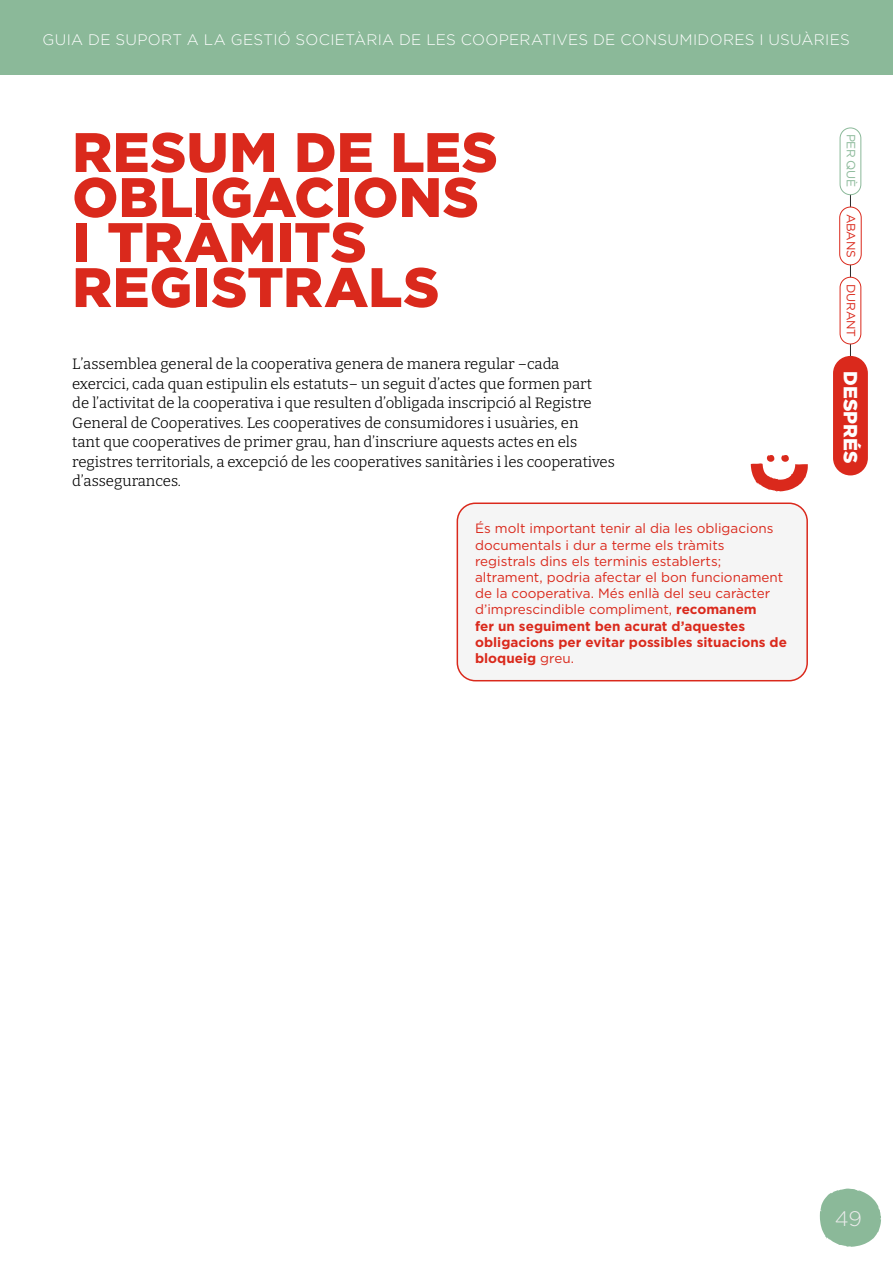
<style>
.page{position:relative;width:893px;height:1263px;background:#fff}
.page>*{position:absolute;margin:0;border:0;box-sizing:border-box;transform-origin:0 0}
.t1{font:900 55.5px/45px "Gotham";color:#da291c}
.t2{font:300 21px "Gotham";color:#ebebeb}
.t3{font:900 19.2px "Gotham";letter-spacing:.005em;color:#fff}
.t4{font:300 15.15px "Gotham";letter-spacing:.02em;color:#fff}
.t5{font:100 15px/19.5px "Bitter";color:#000}
.t6{font:13.5px/16.2px "Gotham";color:#da291c}
.t7{font:12px "Gotham";letter-spacing:-.02em;color:#da291c}
.t8{font:12px "Gotham";letter-spacing:-.015em;color:#8bb999}
.s1{font-weight:700}
</style>
<div class="page">
<svg style="left:820px;top:1188px;width:61px;height:59px"></svg>
<hr style="left:850px;top:178px;width:1px;height:251px;background:#292929">
<div style="left:833px;top:356px;width:35px;height:119px;background:#da291c;border-radius:17px"></div>
<div style="left:840px;top:277px;width:21px;height:67px;background:#fff;border-radius:10px"></div>
<div style="left:840px;top:277px;width:21px;height:67px;border:1px solid #da291c;border-radius:10px"></div>
<div style="left:840px;top:128px;width:21px;height:67px;background:#fff;border-radius:10px"></div>
<div style="left:840px;top:128px;width:21px;height:67px;border:1px solid #8bb999;border-radius:10px"></div>
<div style="left:0;top:0;width:893px;height:74px;background:#8bb999"></div>
<div style="left:840px;top:207px;width:21px;height:58px;background:#fff;border-radius:11px"></div>
<div style="left:839px;top:207px;width:23px;height:58px;border:1px solid #da291c;border-radius:11px"></div>
<div style="left:457px;top:503px;width:350px;height:178px;background:#f5f5f5;border-radius:18px"></div>
<svg style="left:751px;top:455px;width:57px;height:36px"></svg>
<div style="left:457px;top:502px;width:351px;height:179px;border:2px solid #da291c;border-radius:18px"></div>
<p class="t4" style="left:43px;top:30px;width:809px">GUIA DE SUPORT A LA GESTIÓ SOCIETÀRIA DE LES COOPERATIVES DE CONSUMIDORES I USUÀRIES</p>
<h4 class="t1" style="left:72px;top:129px;width:427px">RESUM DE LES<br>OBLIGACIONS<br>I TRÀMITS<br>REGISTRALS</h4>
<p class="t5" style="left:72px;top:354px;width:544px">L’assemblea general de la cooperativa genera de manera regular –cada exercici, cada quan estipulin els estatuts– un seguit d’actes que formen part<br>de l’activitat de la cooperativa i que resulten d’obligada inscripció al Registre General de Cooperatives. Les cooperatives de consumidores i usuàries, en<br>tant que cooperatives de primer grau, han d’inscriure aquests actes en els registres territorials, a excepció de les cooperatives sanitàries i les cooperatives d’assegurances.</p>
<p class="t6" style="left:475px;top:520px;width:313px">És molt important tenir al dia les obligacions documentals i dur a terme els tràmits registrals dins els terminis establerts; altrament, podria afectar el bon funcionament de la cooperativa. Més enllà del seu caràcter d’imprescindible compliment, <span class="s1">recomanem<br>fer un seguiment ben acurat d’aquestes obligacions per evitar possibles situacions de bloqueig</span> greu.</p>
<p class="t8" style="left:859px;top:134px;width:55px;rotate:90deg">PER QUÈ</p>
<p class="t7" style="left:859px;top:214px;width:45px;rotate:90deg">ABANS</p>
<p class="t7" style="left:859px;top:284px;width:55px;rotate:90deg">DURANT</p>
<p class="t3" style="left:864px;top:371px;width:94px;rotate:90deg">DESPRÉS</p>
<h2 class="t2" style="left:835px;top:1205px;width:29px">49</h2>
</div>
